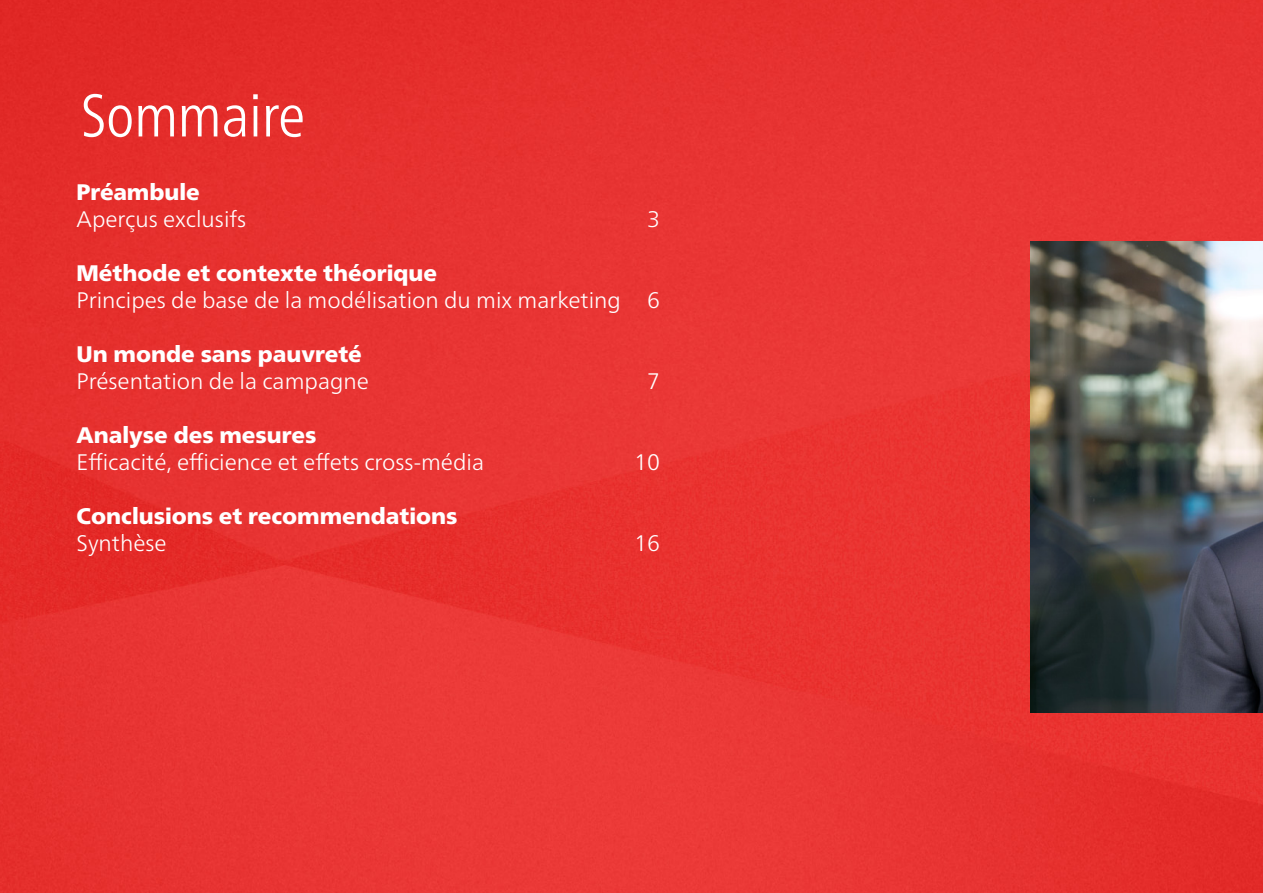
<style>
.page{position:relative;width:1263px;height:893px;background:#fff}
.page>*{position:absolute;margin:0;border:0;box-sizing:border-box;transform-origin:0 0}
.Titel{font:300 condensed 60px "Frutiger Neue LTW1 G";color:#fff}
.Fliesstext{font:300 22.5px/27px "Frutiger Neue LT Pro";color:#fff}
.Fliesstext-2{font:900 22.5px/27px "Frutiger Neue LT Pro";color:#fff}
.s1{font-weight:900}
.s2{font-weight:300}
</style>
<div class="page">
<img style="left:0;top:0;width:1263px;height:893px">
<img style="left:1030px;top:241px;width:233px;height:472px">
<p class="Titel" style="left:81px;top:71px;width:226px">Sommaire</p>
<p class="Fliesstext-2" style="left:77px;top:179px;width:125px">Préambule</p>
<p class="Fliesstext" style="left:77px;top:206px;width:171px">Aperçus exclusifs</p>
<p class="Fliesstext" style="left:647px;top:206px;width:14px">3</p>
<p class="Fliesstext" style="left:77px;top:260px;width:585px"><span class="s1">Méthode et contexte théorique<br></span>Principes de base de la modélisation du mix marketing 6</p>
<p class="Fliesstext" style="left:77px;top:341px;width:294px"><span class="s1">Un monde sans pauvreté<br></span>Présentation de la campagne</p>
<p class="Fliesstext" style="left:647px;top:368px;width:14px">7</p>
<p class="Fliesstext" style="left:77px;top:422px;width:409px"><span class="s1">Analyse des mesures<br></span>Efficacité, efficience et effets cross-média</p>
<p class="Fliesstext-2" style="left:77px;top:503px;width:382px">Conclusions et recommendations<br><span class="s2">Synthèse</span></p>
<p class="Fliesstext" style="left:634px;top:449px;width:27px">10</p>
<p class="Fliesstext" style="left:634px;top:530px;width:27px">16</p>
</div>
